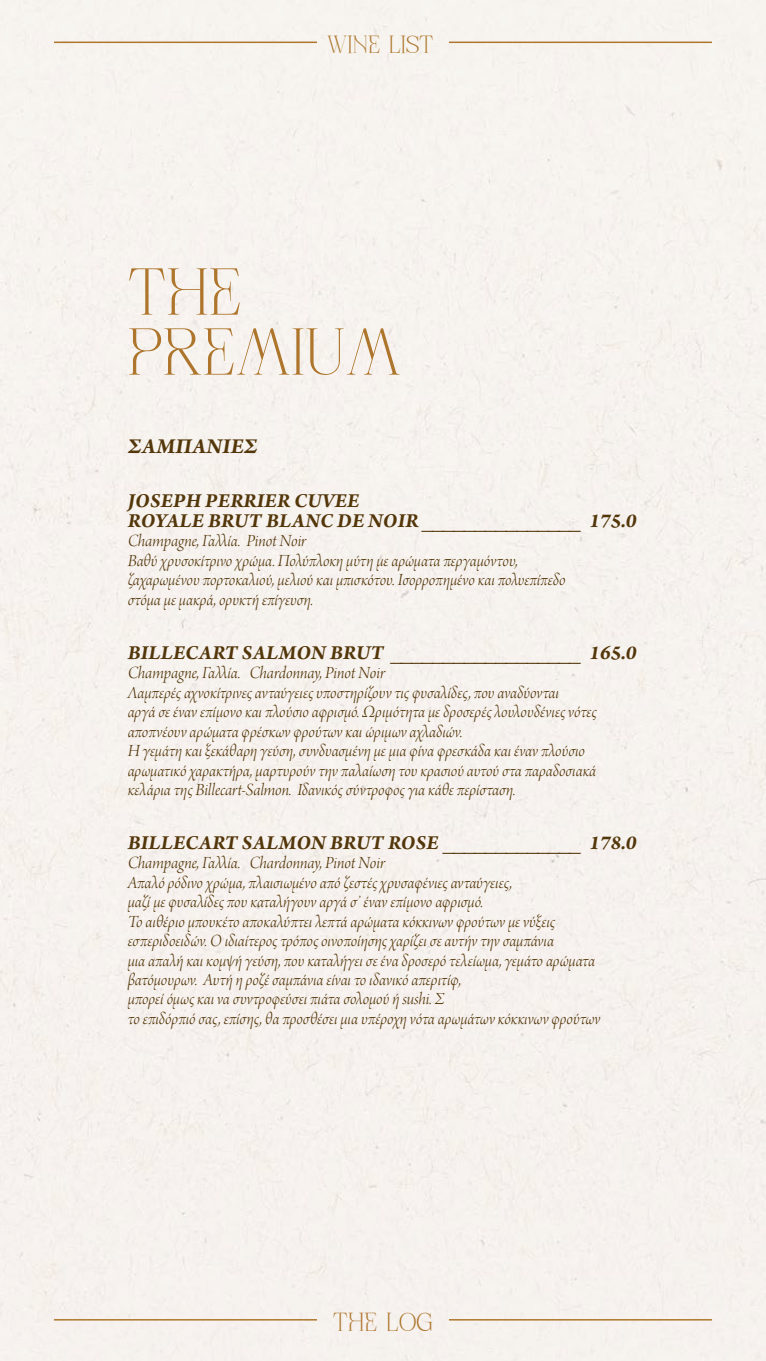
<style>
.page{position:relative;width:766px;height:1361px;background:#fff}
.page>*{position:absolute;margin:0;border:0;box-sizing:border-box;transform-origin:0 0}
.t1{font:76.5px/60px "Aqala Display FREE";color:#ae762c}
.t2{font:30px "Aqala Display FREE";color:#ae762c}
.t3{font:28.5px "Aqala Display FREE";color:#ae762c}
.t4{font:italic 700 22.5px "Arno Pro";letter-spacing:.02em;color:#533609}
.t5{font:italic 700 21px/20px "Arno Pro";letter-spacing:.01em;color:#533609}
.t6{font:18px/19.4px "Arno Pro Light Italic Display";letter-spacing:-.005em;color:#533609}
</style>
<div class="page">
<div style="left:0;top:0;width:765px;height:1361px;background:#f6f2ef"></div>
<hr style="left:54px;top:1319px;width:263px;height:1px;background:#ae762c">
<hr style="left:54px;top:42px;width:263px;height:1px;background:#ae762c">
<hr style="left:449px;top:1319px;width:262px;height:1px;background:#ae762c">
<hr style="left:449px;top:42px;width:262px;height:1px;background:#ae762c">
<h3 class="t3" style="left:326px;top:32px;width:108px">WINE LIST</h3>
<h1 class="t1" style="left:128px;top:264px;width:275px">THE<br>PREMIUM</h1>
<p class="t4" style="left:128px;top:433px;width:131px">ΣΑΜΠΆΝΙΕΣ</p>
<p class="t5" style="left:128px;top:491px;width:510px">JOSEPH PERRIER CUVEE<br>ROYALE BRUT BLANC DE NOIR _______________ 175.0</p>
<p class="t6" style="left:128px;top:532px;width:439px">Champagne, Γαλλία. Pinot Noir<br>Βαθύ χρυσοκίτρινο χρώμα. Πολύπλοκη μύτη με αρώματα περγαμόντου, ζαχαρωμένου πορτοκαλιού, μελιού και μπισκότου. Ισορροπημένο και πολυεπίπεδο στόμα με μακρά, ορυκτή επίγευση.</p>
<p class="t5" style="left:128px;top:643px;width:510px">BILLECART SALMON BRUT __________________ 165.0</p>
<p class="t6" style="left:128px;top:664px;width:470px">Champagne, Γαλλία. Chardonnay, Pinot Noir<br>Λαμπερές αχνοκίτρινες ανταύγειες υποστηρίζουν τις φυσαλίδες, που αναδύονται<br>αργά σε έναν επίμονο και πλούσιο αφρισμό. Ωριμότητα με δροσερές λουλουδένιες νότες αποπνέουν αρώματα φρέσκων φρούτων και ώριμων αχλαδιών.<br>Η γεμάτη και ξεκάθαρη γεύση, συνδυασμένη με μια φίνα φρεσκάδα και έναν πλούσιο αρωματικό χαρακτήρα, μαρτυρούν τηv παλαίωση του κρασιού αυτού στα παραδοσιακά κελάρια της Billecart-Salmon. Ιδανικός σύντροφος για κάθε περίσταση.</p>
<p class="t5" style="left:128px;top:833px;width:510px">BILLECART SALMON BRUT ROSE _____________ 178.0</p>
<p class="t6" style="left:128px;top:854px;width:474px">Champagne, Γαλλία. Chardonnay, Pinot Noir<br>Απαλό ρόδινο χρώμα, πλαισιωμένο από ζεστές χρυσαφένιες ανταύγειες,<br>μαζί με φυσαλίδες που καταλήγουν αργά σ’ έναν επίμονο αφρισμό.<br>Το αιθέριο μπουκέτο αποκαλύπτει λεπτά αρώματα κόκκινων φρούτων με νύξεις εσπεριδοειδών. Ο ιδιαίτερος τρόπος οινοποίησης χαρίζει σε αυτήν την σαμπάνια<br>μια απαλή και κομψή γεύση, που καταλήγει σε ένα δροσερό τελείωμα, γεμάτο αρώματα βατόμουρων. Αυτή η ροζέ σαμπάνια είναι το ιδανικό απεριτίφ,<br>μπορεί όμως και να συντροφεύσει πιάτα σολομού ή sushi. Σ<br>το επιδόρπιό σας, επίσης, θα προσθέσει μια υπέροχη νότα αρωμάτων κόκκινων φρούτων</p>
<h2 class="t2" style="left:332px;top:1309px;width:102px">THE log</h2>
</div>
